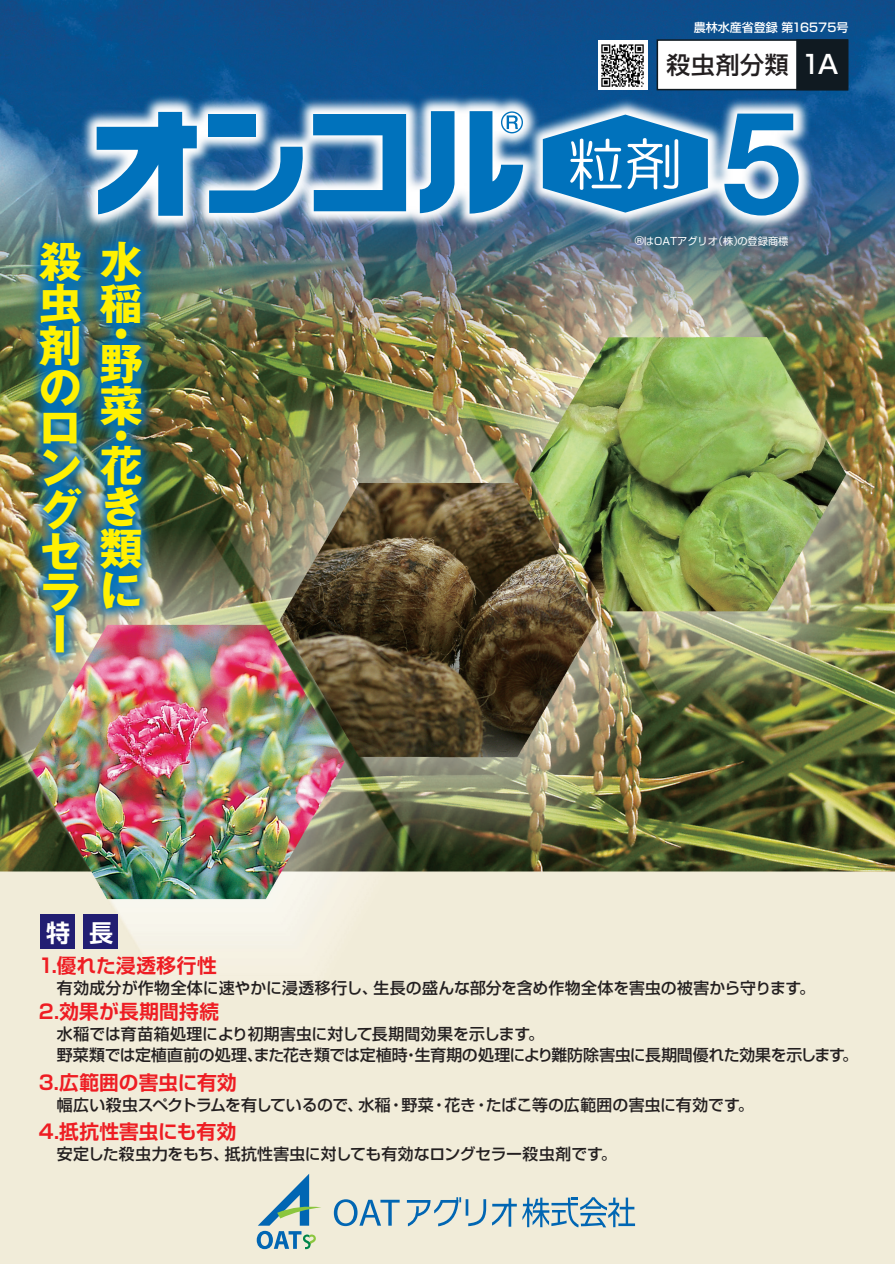
<style>
.page{position:relative;width:895px;height:1264px;background:#fff}
.page>*{position:absolute;margin:0;border:0;box-sizing:border-box;transform-origin:0 0}
.t1{font:700 42.9px/41.2px "Gothic MB101";color:#fff101}
.t2{font:500 24px "Shin Go";letter-spacing:.03em;color:#231f20}
.t3{font:700 24px "Shin Go De";color:#fff}
.t4{font:700 19.65px "Shin Go De";letter-spacing:.015em;color:#ee1d23}
.t5{font:500 15.9px/21px "Shin Go";letter-spacing:-.005em;color:#231f20}
.t6{font:500 12px "Shin Go";color:#fff}
.t7{font:10.2px "Shin Go";color:#fff}
.s1{font-size:25.5px;color:#fff}
.s2{font-family:"Helvetica";font-size:12.6px}
</style>
<div class="page">
<img style="left:0;top:0;width:894px;height:1263px">
<div style="left:656px;top:39px;width:191px;height:51px;background:#fff;border:2px solid #101a21"></div>
<div style="left:795px;top:39px;width:52px;height:51px;background:#101a21;border:2px solid #101a21"></div>
<img style="left:33px;top:47px;width:828px;height:231px">
<svg style="left:97px;top:112px;width:100px;height:66px;background:#4493c8"></svg>
<div style="left:208px;top:114px;width:48px;height:22px;background:#0072bc"></div>
<svg style="left:209px;top:147px;width:95px;height:66px;background:#4086bb"></svg>
<svg style="left:313px;top:114px;width:93px;height:97px;background:#3283bc"></svg>
<svg style="left:419px;top:111px;width:35px;height:102px;background:#3f91c8"></svg>
<svg style="left:724px;top:114px;width:74px;height:102px"></svg>
<svg style="left:542px;top:115px;width:165px;height:97px;background:#4493c8"></svg>
<svg style="left:469px;top:111px;width:54px;height:102px;background:#4d98cb"></svg>
<svg style="left:256px;top:1173px;width:65px;height:75px;background:#afc8c7"></svg>
<svg style="left:407px;top:1196px;width:79px;height:30px;background:#becfd0"></svg>
<svg style="left:492px;top:1198px;width:24px;height:28px"></svg>
<svg style="left:522px;top:1196px;width:112px;height:31px;background:#a4c1cc"></svg>
<svg style="left:334px;top:1198px;width:65px;height:27px;background:#a8c3cd"></svg>
<div style="left:41px;top:914px;width:34px;height:34px;background:#221e72"></div>
<div style="left:83px;top:914px;width:35px;height:34px;background:#221e72"></div>
<img style="left:0;top:178px;width:206px;height:537px">
<div style="left:597px;top:40px;width:50px;height:50px;background:#fff"></div>
<img style="left:601px;top:44px;width:43px;height:43px">
<h1 class="t1" style="left:39px;top:237px;width:104px">殺水虫稲剤<br>の<br>ロ<br>ン<br>グ<br>セ<br>ラ<br>ー</h1>
<h1 class="t1" style="left:100px;top:309px;width:28px">・</h1>
<h1 class="t1" style="left:100px;top:338px;width:44px;line-height:41.8px">野菜</h1>
<h1 class="t1" style="left:100px;top:416px;width:43px;line-height:30px">・花</h1>
<h1 class="t1" style="left:100px;top:482px;width:44px;line-height:41.8px;text-align:justify">き類に</h1>
<h2 class="t3" style="left:46px;top:916px;width:68px">特 長</h2>
<p class="t6" style="left:693px;top:20px;width:156px">農林水産省登録第16575号</p>
<h2 class="t2" style="left:666px;top:49px;width:174px">殺虫剤分類 <span class="s1">1A</span></h2>
<p class="t7" style="left:634px;top:234px;width:155px"><span class="s2">®</span>はOATアグリオ（株）の登録商標</p>
<p class="t4" style="left:39px;top:952px;width:179px">1.優れた浸透移行性</p>
<p class="t5" style="left:39px;top:976px;width:777px">　 有効成分が作物全体に速やかに浸透移行し、生長の盛んな部分を含め作物全体を害虫の被害から守ります。</p>
<p class="t4" style="left:39px;top:998px;width:181px">2.効果が長期間持続</p>
<p class="t5" style="left:39px;top:1022px;width:820px">　 水稲では育苗箱処理により初期害虫に対して長期間効果を示します。<br>　 野菜類では定植直前の処理、また花き類では定植時・生育期の処理により難防除害虫に長期間優れた効果を示します。</p>
<p class="t4" style="left:39px;top:1069px;width:199px">3.広範囲の害虫に有効</p>
<p class="t5" style="left:39px;top:1093px;width:715px">　 幅広い殺虫スペクトラムを有しているので、水稲・野菜・花き・たばこ等の広範囲の害虫に有効です。</p>
<p class="t4" style="left:39px;top:1118px;width:199px">4.抵抗性害虫にも有効</p>
<p class="t5" style="left:39px;top:1142px;width:579px">　 安定した殺虫力をもち、抵抗性害虫に対しても有効なロングセラー殺虫剤です。</p>
</div>
